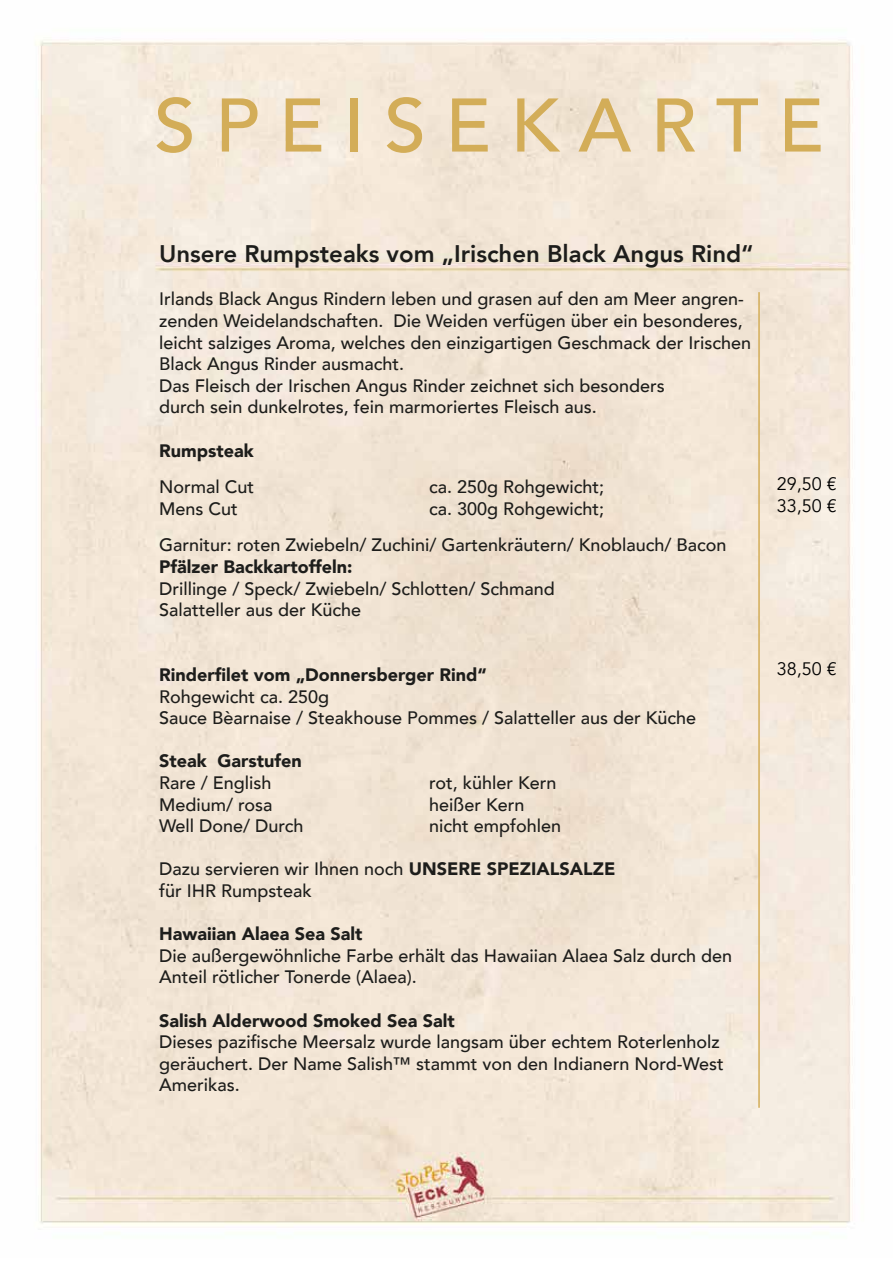
<style>
.page{position:relative;width:893px;height:1263px;background:#fff}
.page>*{position:absolute;margin:0;border:0;box-sizing:border-box;transform-origin:0 0}
.t1{font:500 75px "Avenir";color:#d3ad58}
.t2{font:800 24px "Avenir";color:#1d1d1b}
.t3{font:500 18px/21.6px "Avenir";color:#1d1d1b}
.t4{font:900 18px "Avenir";color:#1d1d1b}
.t5{font:18px/21.6px "Avenir";color:#000}
.s1{font-weight:900}
</style>
<div class="page">
<img style="left:35px;top:39px;width:818px;height:1186px">
<hr style="left:758px;top:292px;width:2px;height:816px;background:#d3ad58">
<h1 class="t1" style="left:154px;top:61px;width:671px">S P E I S E K A R T E</h1>
<h2 class="t2" style="left:159px;top:235px;width:596px">Unsere Rumpsteaks vom „Irischen Black Angus Rind“</h2>
<p class="t3" style="left:159px;top:287px;width:594px">Irlands Black Angus Rindern leben und grasen auf den am Meer angren&shy;zenden Weidelandschaften. Die Weiden verfügen über ein besonderes, leicht salziges Aroma, welches den einzigartigen Geschmack der Irischen Black Angus Rinder ausmacht.<br>Das Fleisch der Irischen Angus Rinder zeichnet sich besonders<br>durch sein dunkelrotes, fein marmoriertes Fleisch aus.</p>
<p class="t4" style="left:159px;top:435px;width:96px">Rumpsteak</p>
<p class="t3" style="left:159px;top:475px;width:97px">Normal Cut</p>
<p class="t3" style="left:429px;top:475px;width:177px">ca. 250g Rohgewicht;</p>
<p class="t3" style="left:159px;top:497px;width:80px">Mens Cut</p>
<p class="t3" style="left:159px;top:489px;width:569px;line-height:36.6px;text-indent:270px">ca. 300g Rohgewicht;<br>Garnitur: roten Zwiebeln/ Zuchini/ Gartenkräutern/ Knoblauch/ Bacon</p>
<p class="t4" style="left:159px;top:551px;width:195px">Pfälzer Backkartoffeln:</p>
<p class="t3" style="left:159px;top:576px;width:397px">Drillinge / Speck/ Zwiebeln/ Schlotten/ Schmand<br>Salatteller aus der Küche</p>
<p class="t4" style="left:159px;top:659px;width:329px">Rinderfilet vom „Donnersberger Rind“</p>
<p class="t3" style="left:159px;top:684px;width:539px">Rohgewicht ca. 250g<br>Sauce Bèarnaise / Steakhouse Pommes / Salatteller aus der Küche</p>
<p class="t4" style="left:159px;top:746px;width:144px">Steak Garstufen</p>
<p class="t3" style="left:159px;top:771px;width:114px">Rare / English</p>
<p class="t3" style="left:429px;top:771px;width:129px">rot, kühler Kern</p>
<p class="t3" style="left:159px;top:792px;width:115px">Medium/ rosa</p>
<p class="t3" style="left:429px;top:792px;width:97px">heißer Kern</p>
<p class="t3" style="left:159px;top:814px;width:146px">Well Done/ Durch</p>
<p class="t3" style="left:429px;top:814px;width:134px">nicht empfohlen</p>
<p class="t3" style="left:159px;top:857px;width:458px">Dazu servieren wir Ihnen noch <span class="s1">UNSERE SPEZIALSALZE </span>für IHR Rumpsteak</p>
<p class="t4" style="left:159px;top:918px;width:205px">Hawaiian Alaea Sea Salt</p>
<p class="t3" style="left:159px;top:944px;width:575px">Die außergewöhnliche Farbe erhält das Hawaiian Alaea Salz durch den<br>Anteil rötlicher Tonerde (Alaea).</p>
<p class="t4" style="left:159px;top:1005px;width:297px">Salish Alderwood Smoked Sea Salt</p>
<p class="t3" style="left:159px;top:1030px;width:566px">Dieses pazifische Meersalz wurde langsam über echtem Roterlenholz geräuchert. Der Name Salish™ stammt von den Indianern Nord-West<br>Amerikas.</p>
<p class="t5" style="left:777px;top:474px;width:62px">29,50 €<br>33,50 €</p>
<p class="t5" style="left:777px;top:658px;width:62px">38,50 €</p>
</div>
